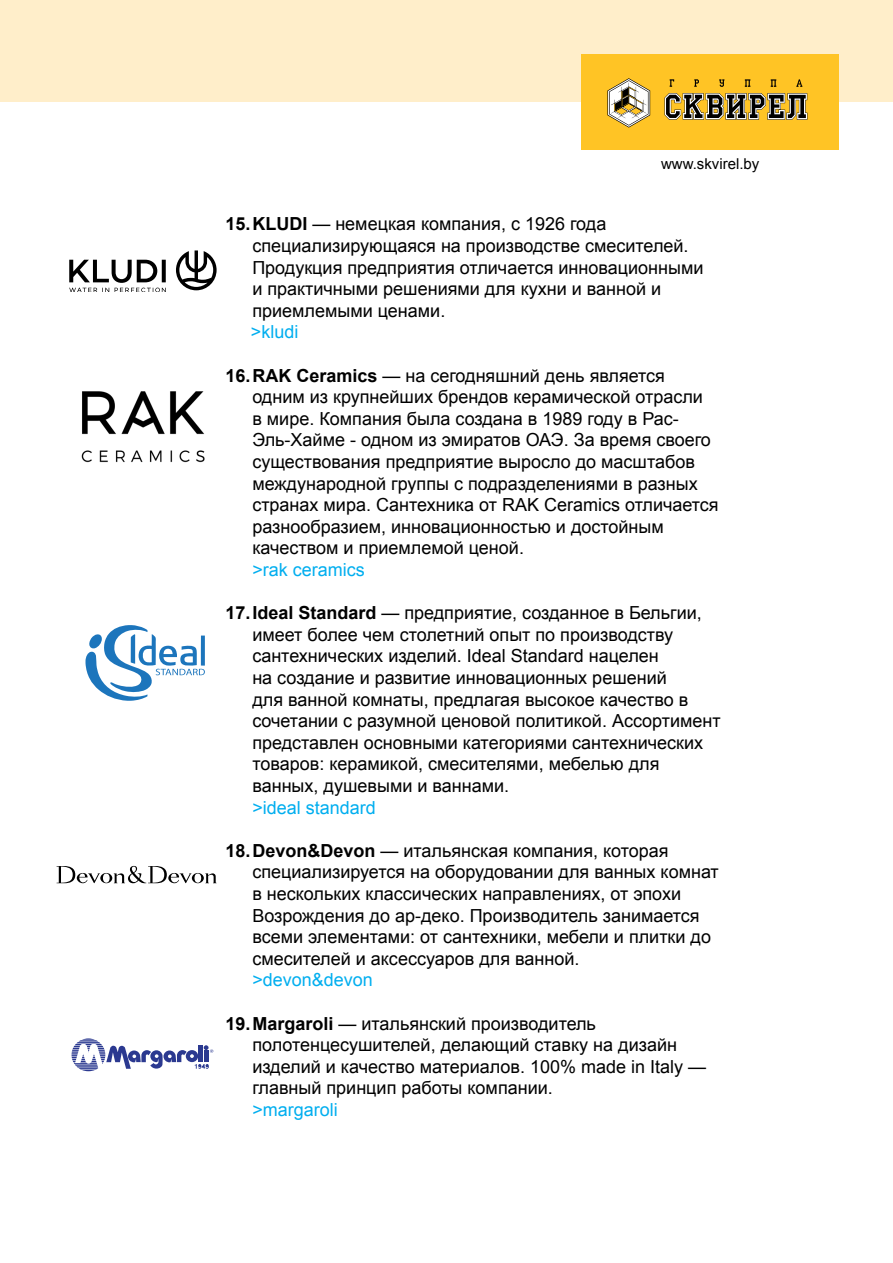
<style>
.page{position:relative;width:893px;height:1263px;background:#fff}
.page>*{position:absolute;margin:0;border:0;box-sizing:border-box;transform-origin:0 0}
.t1{font:18px/21.6px "Arial";color:#000}
.t2{font:18px "Arial";color:#00aeef}
.t3{font:15px "Arial";color:#000}
.s1{font-weight:700}
</style>
<div class="page">
<img style="left:81px;top:391px;width:124px;height:72px">
<div style="left:0;top:0;width:893px;height:102px;background:#ffeeca"></div>
<div style="left:582px;top:54px;width:257px;height:95px;background:#ffc425"></div>
<svg style="left:607px;top:78px;width:43px;height:50px"></svg>
<svg style="left:670px;top:79px;width:4px;height:8px"></svg>
<svg style="left:694px;top:79px;width:5px;height:8px"></svg>
<svg style="left:719px;top:79px;width:5px;height:8px"></svg>
<svg style="left:745px;top:79px;width:5px;height:8px"></svg>
<svg style="left:771px;top:79px;width:5px;height:8px"></svg>
<svg style="left:796px;top:79px;width:6px;height:8px"></svg>
<svg style="left:664px;top:93px;width:143px;height:27px"></svg>
<svg style="left:176px;top:251px;width:41px;height:39px"></svg>
<svg style="left:69px;top:260px;width:97px;height:32px"></svg>
<svg style="left:72px;top:1038px;width:141px;height:33px"></svg>
<svg style="left:86px;top:625px;width:119px;height:76px"></svg>
<svg style="left:57px;top:865px;width:160px;height:18px"></svg>
<p class="t3" style="left:661px;top:154px;width:100px">www.skvirel.by</p>
<p class="t1" style="left:252px;top:213px;width:453px;text-indent:-27px"><span class="s1">15.KLUDI</span> — немецкая компания, с 1926 года специализирующаяся на производстве смесителей.<br>Продукция предприятия отличается инновационными и практичными решениями для кухни и ванной и приемлемыми ценами.</p>
<p class="t2" style="left:251px;top:320px;width:49px">&gt;kludi</p>
<p class="t1" style="left:252px;top:365px;width:468px;text-indent:-27px"><span class="s1">16.RAK Ceramics</span> — на сегодняшний день является одним из крупнейших брендов керамической отрасли<br>в мире. Компания была создана в 1989 году в Рас-Эль-Хайме - одном из эмиратов ОАЭ. За время своего существования предприятие выросло до масштабов международной группы с подразделениями в разных странах мира. Сантехника от RAK Ceramics отличается разнообразием, инновационностью и достойным качеством и приемлемой ценой.</p>
<p class="t2" style="left:252px;top:558px;width:114px">&gt;rak ceramics</p>
<p class="t1" style="left:252px;top:602px;width:470px;text-indent:-27px"><span class="s1">17.Ideal Standard</span> — предприятие, созданное в Бельгии, имеет более чем столетний опыт по производству сантехнических изделий. Ideal Standard нацелен<br>на создание и развитие инновационных решений<br>для ванной комнаты, предлагая высокое качество в сочетании с разумной ценовой политикой. Ассортимент представлен основными категориями сантехнических товаров: керамикой, смесителями, мебелью для ванных, душевыми и ваннами.</p>
<p class="t2" style="left:252px;top:795px;width:125px">&gt;ideal standard</p>
<p class="t1" style="left:252px;top:840px;width:468px;text-indent:-27px"><span class="s1">18.Devon&amp;Devon</span> — итальянская компания, которая специализируется на оборудовании для ванных комнат в нескольких классических направлениях, от эпохи Возрождения до ар-деко. Производитель занимается всеми элементами: от сантехники, мебели и плитки до смесителей и аксессуаров для ванной.</p>
<p class="t2" style="left:252px;top:968px;width:122px">&gt;devon&amp;devon</p>
<p class="t1" style="left:252px;top:1013px;width:455px;text-indent:-27px"><span class="s1">19.Margaroli</span> — итальянский производитель полотенцесушителей, делающий ставку на дизайн изделий и качество материалов. 100% made in Italy — главный принцип работы компании.</p>
<p class="t2" style="left:252px;top:1098px;width:87px">&gt;margaroli</p>
</div>
